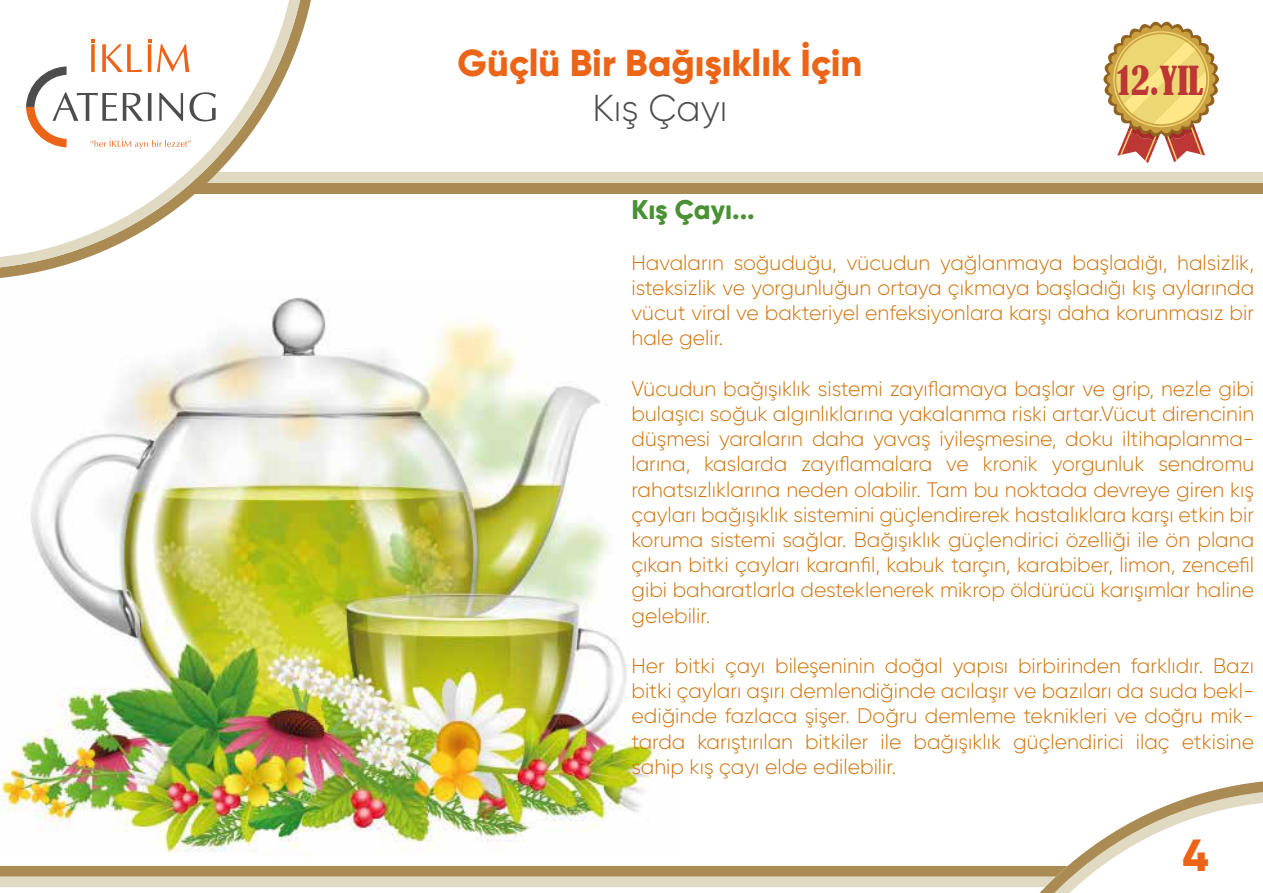
<style>
.page{position:relative;width:1263px;height:893px;background:#fff}
.page>*{position:absolute;margin:0;border:0;box-sizing:border-box;transform-origin:0 0}
.t1{font:800 45px "Gilroy";color:#eb6417}
.t2{font:800 37.5px "Gilroy";color:#eb6417}
.t3{font:300 37.5px "Gilroy";color:#4e4d4e}
.t4{font:condensed 37.5px "Bernard";color:#bd3835}
.t5{font:800 27px "Gilroy";color:#499134}
.t6{font:300 21px/25.2px "Gilroy";color:#ce7712;text-align:justify}
</style>
<div class="page">
<svg style="left:1103px;top:22px;width:116px;height:141px"></svg>
<svg style="left:0;top:781px;width:1263px;height:112px"></svg>
<div style="left:191px;top:172px;width:1072px;height:11px;background:#e0dac2"></div>
<div style="left:191px;top:183px;width:1072px;height:11px;background:#ab8b54"></div>
<svg style="left:0;top:0;width:311px;height:278px"></svg>
<svg style="left:0;top:0;width:300px;height:267px"></svg>
<svg style="left:0;top:39px;width:251px;height:218px"></svg>
<img style="left:0;top:297px;width:678px;height:559px">
<h2 class="t2" style="left:458px;top:39px;width:406px">Güçlü Bir Bağışıklık İçin</h2>
<h2 class="t3" style="left:592px;top:85px;width:137px">Kış Çayı</h2>
<h2 class="t4" style="left:1117px;top:58px;width:88px">12.YIL</h2>
<p class="t5" style="left:631px;top:193px;width:125px">Kış Çayı...</p>
<p class="t6" style="left:631px;top:250px;width:624px">Havaların soğuduğu, vücudun yağlanmaya başladığı, halsizlik, isteksizlik ve yorgunluğun ortaya çıkmaya başladığı kış aylarında vücut viral ve bakteriyel enfeksiyonlara karşı daha korunmasız bir hale gelir.</p>
<p class="t6" style="left:631px;top:376px;width:624px">Vücudun bağışıklık sistemi zayıflamaya başlar ve grip, nezle gibi bulaşıcı soğuk algınlıklarına yakalanma riski artar.Vücut direncinin düşmesi yaraların daha yavaş iyileşmesine, doku iltihaplanma&shy;larına, kaslarda zayıflamalara ve kronik yorgunluk sendromu rahatsızlıklarına neden olabilir. Tam bu noktada devreye giren kış çayları bağışıklık sistemini güçlendirerek hastalıklara karşı etkin bir koruma sistemi sağlar. Bağışıklık güçlendirici özelliği ile ön plana çıkan bitki çayları karanfil, kabuk tarçın, karabiber, limon, zencefil gibi baharatlarla desteklenerek mikrop öldürücü karışımlar haline gelebilir.</p>
<p class="t6" style="left:631px;top:653px;width:624px">Her bitki çayı bileşeninin doğal yapısı birbirinden farklıdır. Bazı bitki çayları aşırı demlendiğinde acılaşır ve bazıları da suda bekl&shy;ediğinde fazlaca şişer. Doğru demleme teknikleri ve doğru mik&shy;tarda karıştırılan bitkiler ile bağışıklık güçlendirici ilaç etkisine sahip kış çayı elde edilebilir.</p>
<h1 class="t1" style="left:1182px;top:827px;width:28px">4</h1>
</div>
